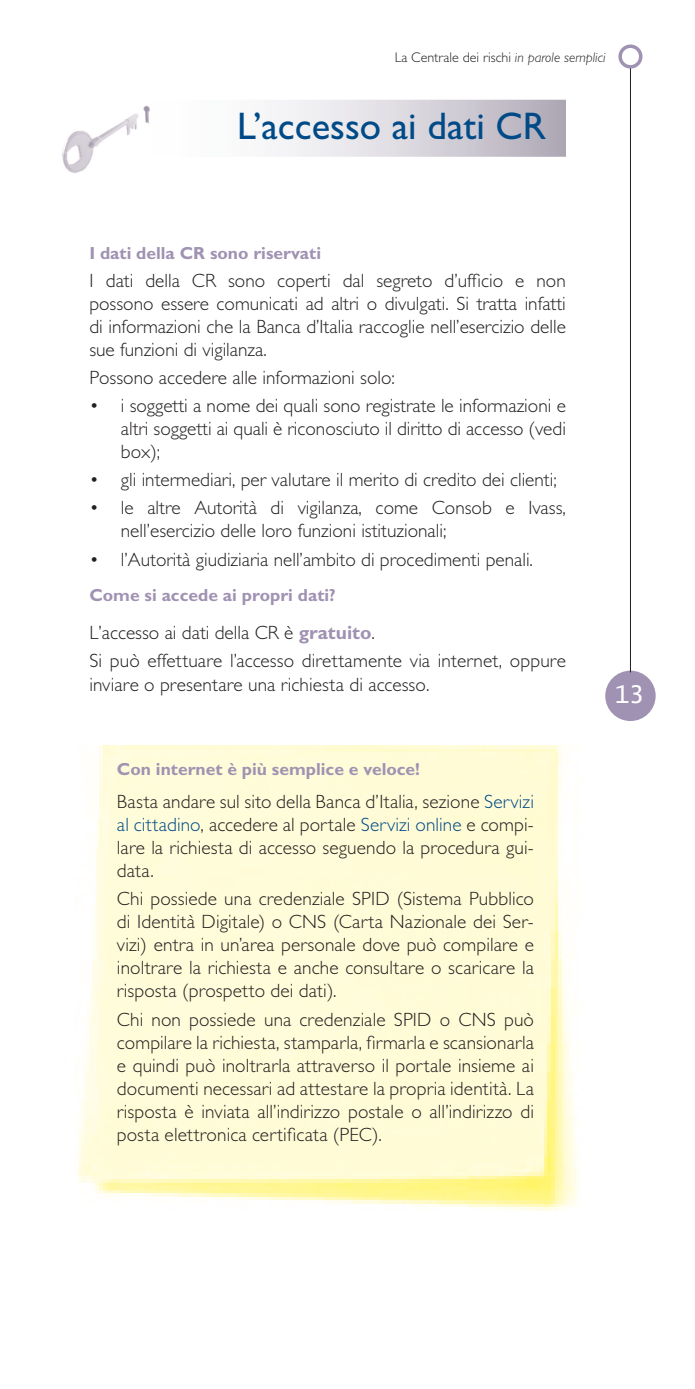
<style>
.page{position:relative;width:695px;height:1389px;background:#fff}
.page>*{position:absolute;margin:0;border:0;box-sizing:border-box;transform-origin:0 0}
.t1{font:38.5px "Gill Sans Std";color:#004a87}
.t2{font:24.5px "Lucida Console";color:#fff}
.PARAGRAFO{font:300 19.25px/23.1px "Gill Sans Std";color:#231f20;text-align:justify}
.TITOLETTO_PARAGRAFO{font:300 19.25px "Gill Sans Std";color:#231f20}
.TITOLETTO_PARAGRAFO-2{font:700 17.5px "Gill Sans Std";color:#a092b2}
.t3{font:300 14px "Gill Sans Std";color:#231f20}
.s1{font-style:italic}
.s2{font-weight:700;color:#a092b2}
.s3{color:#004a87}
</style>
<div class="page">
<div style="left:607px;top:672px;width:46px;height:47px;background:#a092b2;border-radius:50%"></div>
<div style="left:605px;top:671px;width:50px;height:50px;border:4px solid #a092b2;border-radius:50%"></div>
<hr style="left:630px;top:67px;width:1px;height:605px;background:#231f20">
<div style="left:618px;top:45px;width:24px;height:24px;border:4px solid #a092b2;border-radius:50%"></div>
<svg style="left:277px;top:100px;width:289px;height:57px;background:#d6d3da"></svg>
<img style="left:62px;top:106px;width:88px;height:67px">
<img style="left:78px;top:745px;width:502px;height:466px">
<p class="t3" style="left:394px;top:49px;width:212px">La Centrale dei rischi <span class="s1">in parole semplici</span></p>
<p class="t1" style="left:237px;top:104px;width:310px">L’accesso ai dati CR</p>
<p class="TITOLETTO_PARAGRAFO-2" style="left:89px;top:242px;width:233px">I dati della CR sono riservati</p>
<p class="PARAGRAFO" style="left:89px;top:269px;width:478px">I dati della CR sono coperti dal segreto d’ufficio e non possono essere comunicati ad altri o divulgati. Si tratta infatti di informazioni che la Banca d’Italia raccoglie nell’esercizio delle sue funzioni di vigilanza.</p>
<p class="PARAGRAFO" style="left:89px;top:366px;width:307px">Possono accedere alle informazioni solo:</p>
<p class="PARAGRAFO" style="left:121px;top:394px;width:446px;text-indent:-31px">• i soggetti a nome dei quali sono registrate le informazioni e altri soggetti ai quali è riconosciuto il diritto di accesso (vedi box);</p>
<p class="PARAGRAFO" style="left:89px;top:469px;width:469px">• gli intermediari, per valutare il merito di credito dei clienti;</p>
<p class="PARAGRAFO" style="left:121px;top:497px;width:446px;text-indent:-31px">• le altre Autorità di vigilanza, come Consob e Ivass, nell’esercizio delle loro funzioni istituzionali;</p>
<p class="PARAGRAFO" style="left:89px;top:548px;width:445px">• l’Autorità giudiziaria nell’ambito di procedimenti penali.</p>
<p class="TITOLETTO_PARAGRAFO-2" style="left:89px;top:585px;width:248px">Come si accede ai propri dati?</p>
<p class="TITOLETTO_PARAGRAFO" style="left:89px;top:622px;width:287px">L’accesso ai dati della CR è <span class="s2">gratuito</span>.</p>
<p class="PARAGRAFO" style="left:89px;top:650px;width:478px">Si può effettuare l’accesso direttamente via internet, oppure inviare o presentare una richiesta di accesso.</p>
<p class="TITOLETTO_PARAGRAFO-2" style="left:117px;top:758px;width:304px">Con internet è più semplice e veloce!</p>
<p class="PARAGRAFO" style="left:117px;top:790px;width:418px">Basta andare sul sito della Banca d’Italia, sezione <span class="s3">Servizi al cittadino</span>, accedere al portale <span class="s3">Servizi online</span> e compi&shy;lare la richiesta di accesso seguendo la procedura gui&shy;data.</p>
<p class="PARAGRAFO" style="left:117px;top:887px;width:418px">Chi possiede una credenziale SPID (Sistema Pubblico di Identità Digitale) o CNS (Carta Nazionale dei Ser&shy;vizi) entra in un’area personale dove può compilare e inoltrare la richiesta e anche consultare o scaricare la risposta (prospetto dei dati).</p>
<p class="PARAGRAFO" style="left:117px;top:1008px;width:418px">Chi non possiede una credenziale SPID o CNS può compilare la richiesta, stamparla, firmarla e scansionarla e quindi può inoltrarla attraverso il portale insieme ai documenti necessari ad attestare la propria identità. La risposta è inviata all’indirizzo postale o all’indirizzo di posta elettronica certificata (PEC).</p>
<p class="t2" style="left:614px;top:684px;width:31px">13</p>
</div>
